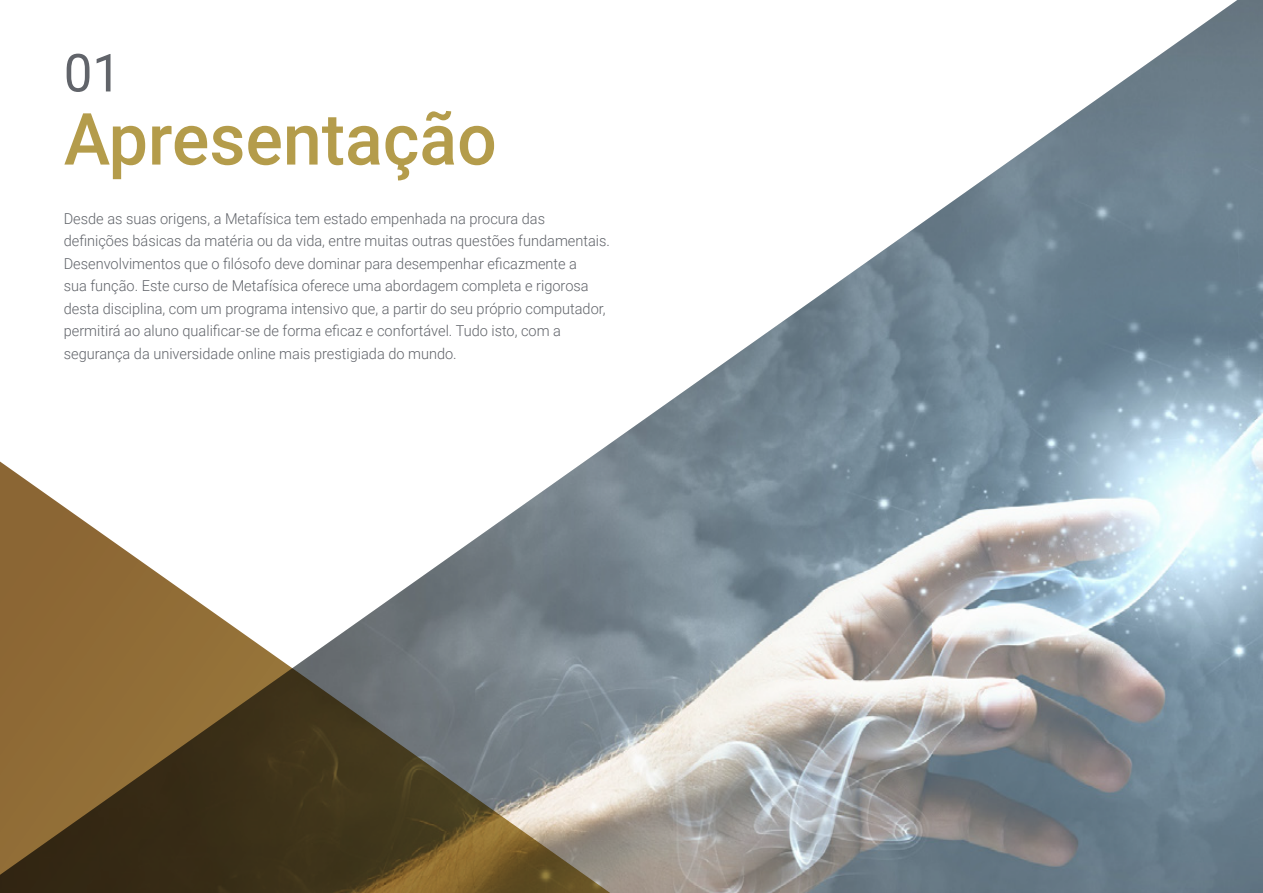
<style>
.page{position:relative;width:1263px;height:893px;background:#fff}
.page>*{position:absolute;margin:0;border:0;box-sizing:border-box;transform-origin:0 0}
.t1{font:500 72px "Roboto";color:#b49c4b}
.t2{font:52.5px "Roboto";color:#61646a}
.t3{font:300 15px/22.5px "Roboto";color:#61646a}
</style>
<div class="page">
<img style="left:606px;top:0;width:657px;height:893px">
<svg style="left:0;top:446px;width:640px;height:447px"></svg>
<h2 class="t2" style="left:64px;top:36px;width:59px">01</h2>
<h1 class="t1" style="left:64px;top:89px;width:435px">Apresentação</h1>
<p class="t3" style="left:64px;top:207px;width:548px">Desde as suas origens, a Metafísica tem estado empenhada na procura das definições básicas da matéria ou da vida, entre muitas outras questões fundamentais.<br>Desenvolvimentos que o filósofo deve dominar para desempenhar eficazmente a<br>sua função. Este curso de Metafísica oferece uma abordagem completa e rigorosa desta disciplina, com um programa intensivo que, a partir do seu próprio computador, permitirá ao aluno qualificar-se de forma eficaz e confortável. Tudo isto, com a segurança da universidade online mais prestigiada do mundo.</p>
</div>
